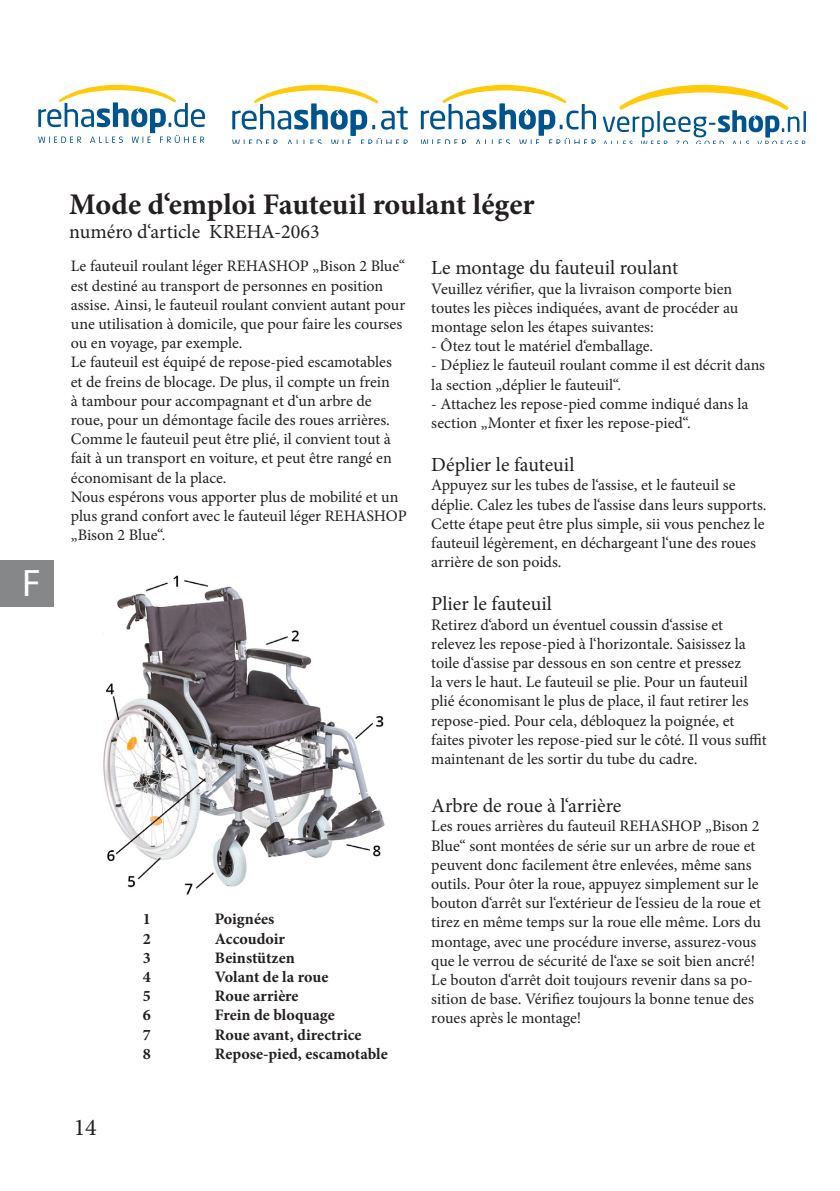
<style>
.page{position:relative;width:840px;height:1191px;background:#fff}
.page>*{position:absolute;margin:0;border:0;box-sizing:border-box;transform-origin:0 0}
.t1{font:38.4px "Myriad Pro";color:#fff}
.t2{font:700 30px "Minion Pro";letter-spacing:-.005em;color:#231f20}
.t3{font:24px "Minion Pro";color:#231f20}
.t4{font:20px "Minion Pro";color:#231f20}
.t5{font:16px/19.2px "Minion Pro";color:#231f20}
.t6{font:700 16px "Minion Pro";color:#231f20}
</style>
<div class="page">
<svg style="left:232px;top:85px;width:175px;height:59px"></svg>
<svg style="left:420px;top:85px;width:175px;height:58px"></svg>
<svg style="left:38px;top:85px;width:167px;height:58px"></svg>
<svg style="left:602px;top:85px;width:203px;height:58px"></svg>
<div style="left:0;top:561px;width:53px;height:46px;background:#868788"></div>
<img style="left:103px;top:575px;width:282px;height:320px">
<p class="t1" style="left:22px;top:559px;width:20px">F</p>
<p class="t2" style="left:69px;top:183px;width:466px">Mode d‘emploi Fauteuil roulant léger</p>
<p class="t4" style="left:69px;top:218px;width:252px">numéro d‘article KREHA-2063</p>
<p class="t5" style="left:71px;top:257px;width:336px">Le fauteuil roulant léger REHASHOP „Bison 2 Blue“ est destiné au transport de personnes en position assise. Ainsi, le fauteuil roulant convient autant pour une utilisation à domicile, que pour faire les courses ou en voyage, par exemple.</p>
<p class="t5" style="left:71px;top:353px;width:322px">Le fauteuil est équipé de repose-pied escamotables et de freins de blocage. De plus, il compte un frein à tambour pour accompagnant et d‘un arbre de roue, pour un démontage facile des roues arrières.<br>Comme le fauteuil peut être plié, il convient tout à fait à un transport en voiture, et peut être rangé en économisant de la place.</p>
<p class="t5" style="left:71px;top:487px;width:337px">Nous espérons vous apporter plus de mobilité et un plus grand confort avec le fauteuil léger REHASHOP „Bison 2 Blue“.</p>
<p class="t4" style="left:431px;top:254px;width:248px">Le montage du fauteuil roulant</p>
<p class="t5" style="left:431px;top:279px;width:308px">Veuillez vérifier, que la livraison comporte bien toutes les pièces indiquées, avant de procéder au montage selon les étapes suivantes:</p>
<p class="t5" style="left:431px;top:336px;width:223px">- Ôtez tout le matériel d‘emballage.</p>
<p class="t5" style="left:431px;top:356px;width:335px">- Dépliez le fauteuil roulant comme il est décrit dans la section „déplier le fauteuil“.</p>
<p class="t5" style="left:431px;top:394px;width:318px">- Attachez les repose-pied comme indiqué dans la section „Monter et fixer les repose-pied“.</p>
<p class="t4" style="left:431px;top:451px;width:144px">Déplier le fauteuil</p>
<p class="t5" style="left:431px;top:476px;width:336px">Appuyez sur les tubes de l‘assise, et le fauteuil se déplie. Calez les tubes de l‘assise dans leurs supports.<br>Cette étape peut être plus simple, sii vous penchez le fauteuil légèrement, en déchargeant l‘une des roues arrière de son poids.</p>
<p class="t4" style="left:431px;top:590px;width:122px">Plier le fauteuil</p>
<p class="t5" style="left:431px;top:615px;width:337px">Retirez d‘abord un éventuel coussin d‘assise et relevez les repose-pied à l‘horizontale. Saisissez la toile d‘assise par dessous en son centre et pressez<br>la vers le haut. Le fauteuil se plie. Pour un fauteuil plié économisant le plus de place, il faut retirer les repose-pied. Pour cela, débloquez la poignée, et faites pivoter les repose-pied sur le côté. Il vous suffit maintenant de les sortir du tube du cadre.</p>
<p class="t4" style="left:431px;top:792px;width:191px">Arbre de roue à l‘arrière</p>
<p class="t5" style="left:431px;top:816px;width:331px">Les roues arrières du fauteuil REHASHOP „Bison 2<br>Blue“ sont montées de série sur un arbre de roue et peuvent donc facilement être enlevées, même sans outils. Pour ôter la roue, appuyez simplement sur le bouton d‘arrêt sur l‘extérieur de l‘essieu de la roue et tirez en même temps sur la roue elle même. Lors du montage, avec une procédure inverse, assurez-vous que le verrou de sécurité de l‘axe se soit bien ancré!</p>
<p class="t5" style="left:431px;top:970px;width:324px;text-align:justify">Le bouton d‘arrêt doit toujours revenir dans sa po&shy;sition de base. Vérifiez toujours la bonne tenue des roues après le montage!</p>
<p class="t6" style="left:143px;top:908px;width:9px">1</p>
<p class="t6" style="left:215px;top:908px;width:61px">Poignées</p>
<p class="t6" style="left:143px;top:927px;width:9px">2</p>
<p class="t6" style="left:215px;top:927px;width:71px">Accoudoir</p>
<p class="t6" style="left:143px;top:946px;width:9px">3</p>
<p class="t6" style="left:215px;top:946px;width:81px">Beinstützen</p>
<p class="t6" style="left:143px;top:965px;width:9px">4</p>
<p class="t6" style="left:215px;top:965px;width:115px">Volant de la roue</p>
<p class="t6" style="left:143px;top:985px;width:9px">5</p>
<p class="t6" style="left:215px;top:985px;width:85px">Roue arrière</p>
<p class="t6" style="left:143px;top:1004px;width:9px">6</p>
<p class="t6" style="left:215px;top:1004px;width:121px">Frein de bloquage</p>
<p class="t6" style="left:143px;top:1023px;width:9px">7</p>
<p class="t6" style="left:215px;top:1023px;width:148px">Roue avant, directrice</p>
<p class="t6" style="left:143px;top:1042px;width:9px">8</p>
<p class="t6" style="left:215px;top:1042px;width:174px">Repose-pied, escamotable</p>
<h3 class="t3" style="left:74px;top:1111px;width:25px">14</h3>
</div>
